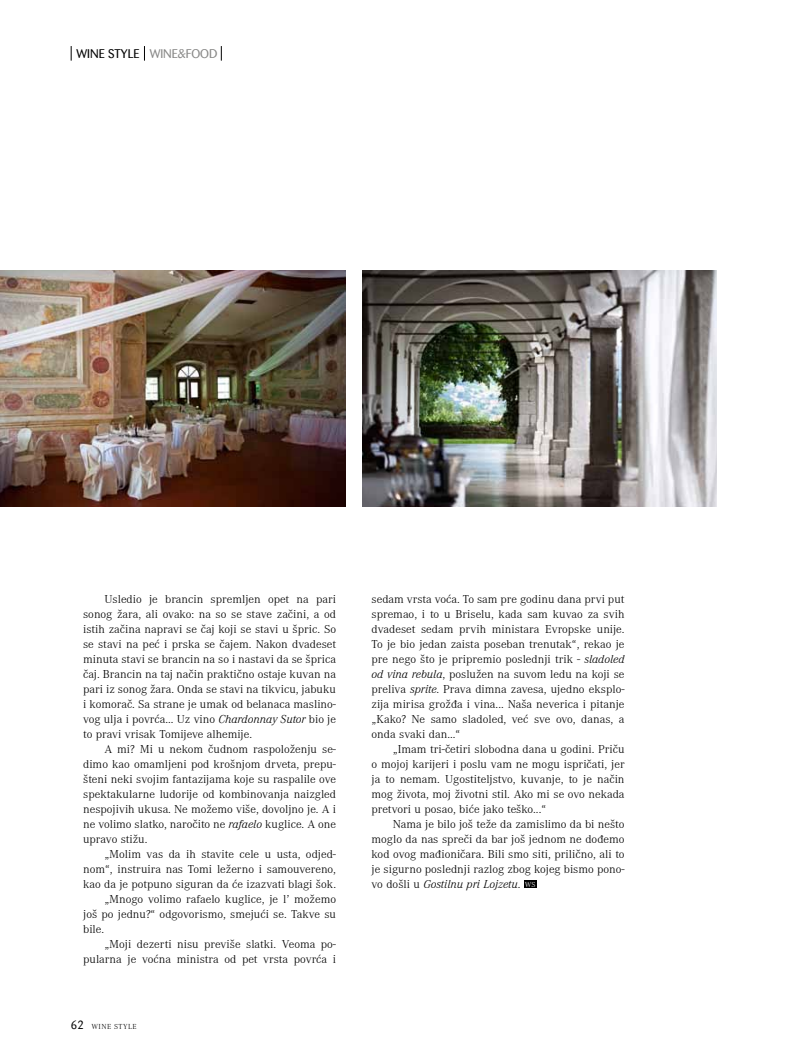
<style>
.page{position:relative;width:805px;height:1063px;background:#fff}
.page>*{position:absolute;margin:0;border:0;box-sizing:border-box;transform-origin:0 0}
.t1{font:12.5px "Barmeno TE Bata";color:#000}
.t2{font:300 11.88px/15px "Corporate A";color:#000;text-align:justify;scale:1.05 1}
.t3{font:300 7.5px "Corporate A";letter-spacing:.05em;color:#000;scale:1.05 1}
.s1{color:#878786}
.s2{font-style:italic}
.s3{font-family:"Barmeno TE Bata";font-weight:400;font-size:11.88px}
.s4{font-size:7.5px;color:#fff}
</style>
<div class="page">
<svg style="left:144px;top:46px;width:1px;height:15px"></svg>
<svg style="left:71px;top:46px;width:1px;height:15px"></svg>
<svg style="left:221px;top:46px;width:1px;height:15px"></svg>
<div style="left:524px;top:880px;width:12px;height:8px;background:#000"></div>
<img style="left:0;top:270px;width:345px;height:237px">
<img style="left:362px;top:271px;width:354px;height:235px">
<p class="t1" style="left:76px;top:47px;width:141px">WI NE STYLE <span class="s1">WI NE&amp;FOOD</span></p>
<p class="t2" style="left:83px;top:592px;width:242px;text-indent:21px">Usledio je brancin spremljen opet na pari sonog žara, ali ovako: na so se stave začini, a od istih začina napravi se čaj koji se stavi u špric. So se stavi na peć i prska se čajem. Nakon dvadeset minuta stavi se brancin na so i nastavi da se šprica čaj. Brancin na taj način praktično ostaje kuvan na pari iz sonog žara. Onda se stavi na tikvicu, jabuku i komorač. Sa strane je umak od belanaca maslino&shy;vog ulja i povrća... Uz vino <span class="s2">Chardonnay Sutor</span> bio je to pravi vrisak Tomijeve alhemije.</p>
<p class="t2" style="left:83px;top:742px;width:242px;text-indent:21px">A mi? Mi u nekom čudnom raspoloženju se&shy;dimo kao omamljeni pod krošnjom drveta, prepu&shy;šteni neki svojim fantazijama koje su raspalile ove spektakularne ludorije od kombinovanja naizgled nespojivih ukusa. Ne možemo više, dovoljno je. A i ne volimo slatko, naročito ne <span class="s2">rafaelo</span> kuglice. A one upravo stižu.</p>
<p class="t2" style="left:104px;top:847px;width:222px">„Molim vas da ih stavite cele u usta, odjed-</p>
<p class="t2" style="left:83px;top:862px;width:242px">nom“, instruira nas Tomi ležerno i samouvereno,</p>
<p class="t2" style="left:83px;top:877px;width:242px">kao da je potpuno siguran da će izazvati blagi šok.</p>
<p class="t2" style="left:104px;top:892px;width:222px">„Mnogo volimo rafaelo kuglice, je l’ možemo</p>
<p class="t2" style="left:83px;top:907px;width:242px">još po jednu?“ odgovorismo, smejući se. Takve su</p>
<p class="t2" style="left:83px;top:922px;width:22px">bile.</p>
<p class="t2" style="left:104px;top:937px;width:222px">„Moji dezerti nisu previše slatki. Veoma po-</p>
<p class="t2" style="left:83px;top:952px;width:242px">pularna je voćna ministra od pet vrsta povrća i</p>
<p class="t3" style="left:71px;top:1022px;width:63px"><span class="s3">62</span> WINE STyle</p>
<p class="t2" style="left:371px;top:592px;width:242px">sedam vrsta voća. To sam pre godinu dana prvi put spremao, i to u Briselu, kada sam kuvao za svih dvadeset sedam prvih ministara Evropske unije.<br>To je bio jedan zaista poseban trenutak“, rekao je pre nego što je pripremio poslednji trik - <span class="s2">sladoled od vina rebula</span>, poslužen na suvom ledu na koji se preliva <span class="s2">sprite</span>. Prava dimna zavesa, ujedno eksplo&shy;zija mirisa grožđa i vina... Naša neverica i pitanje „Kako? Ne samo sladoled, već sve ovo, danas, a onda svaki dan...“</p>
<p class="t2" style="left:371px;top:742px;width:242px;text-indent:21px">„Imam tri-četiri slobodna dana u godini. Priču o mojoj karijeri i poslu vam ne mogu ispričati, jer ja to nemam. Ugostiteljstvo, kuvanje, to je način mog života, moj životni stil. Ako mi se ovo nekada pretvori u posao, biće jako teško...“</p>
<p class="t2" style="left:371px;top:817px;width:242px;text-indent:21px">Nama je bilo još teže da zamislimo da bi nešto moglo da nas spreči da bar još jednom ne dođemo kod ovog mađioničara. Bili smo siti, prilično, ali to je sigurno poslednji razlog zbog kojeg bismo pono&shy;vo došli u <span class="s2">Gostilnu pri Lojzetu</span>. <span class="s4">WS</span></p>
</div>
